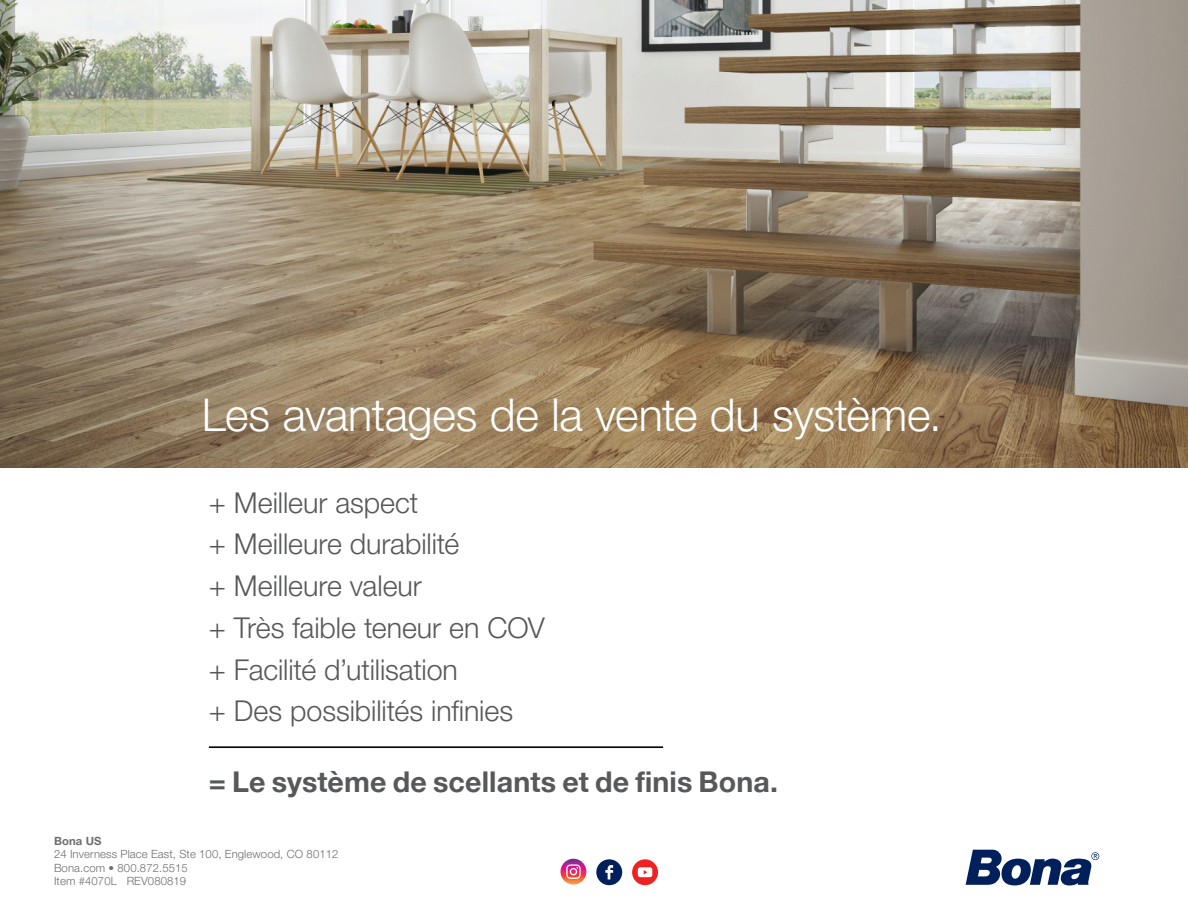
<style>
.page{position:relative;width:1188px;height:918px;background:#fff}
.page>*{position:absolute;margin:0;border:0;box-sizing:border-box;transform-origin:0 0}
.t1{font:300 45px "Helvetica Neue LT Pro";letter-spacing:-.01em;color:#fff}
.t2{font:300 28.65px "Helvetica Neue LT Pro";letter-spacing:-.005em;color:#57585a}
.t3{font:700 28.65px "Helvetica Neue LT Pro";letter-spacing:.005em;color:#57585a}
.t4{font:300 11.25px "Helvetica Neue LT Pro";letter-spacing:.01em;color:#6c6d70}
.t5{font:700 11.25px "Helvetica Neue LT Pro";letter-spacing:.01em;color:#6c6d70}
</style>
<div class="page">
<img style="left:0;top:0;width:1188px;height:467px">
<svg style="left:966px;top:850px;width:133px;height:35px"></svg>
<hr style="left:209px;top:746px;width:454px;height:2px;background:#0c0806">
<svg style="left:561px;top:859px;width:25px;height:26px"></svg>
<svg style="left:566px;top:864px;width:15px;height:15px"></svg>
<div style="left:596px;top:859px;width:26px;height:26px;background:#00205b;border-radius:50%"></div>
<svg style="left:605px;top:865px;width:8px;height:14px"></svg>
<svg style="left:632px;top:859px;width:26px;height:26px"></svg>
<svg style="left:638px;top:867px;width:14px;height:10px"></svg>
<p class="t1" style="left:202px;top:387px;width:742px">Les avantages de la vente du système.</p>
<p class="t2" style="left:209px;top:485px;width:211px">+ Meilleur aspect</p>
<p class="t2" style="left:209px;top:527px;width:252px">+ Meilleure durabilité</p>
<p class="t2" style="left:209px;top:568px;width:215px">+ Meilleure valeur</p>
<p class="t2" style="left:209px;top:610px;width:337px">+ Très faible teneur en COV</p>
<p class="t2" style="left:209px;top:652px;width:251px">+ Facilité d’utilisation</p>
<p class="t2" style="left:209px;top:694px;width:306px">+ Des possibilités infinies</p>
<p class="t3" style="left:209px;top:764px;width:571px">= Le système de scellants et de finis Bona.</p>
<p class="t5" style="left:54px;top:834px;width:49px">Bona US</p>
<p class="t4" style="left:54px;top:847px;width:286px">24 Inverness Place East, Ste 100, Englewood, CO 80112</p>
<p class="t4" style="left:54px;top:861px;width:135px">Bona.com • 800.872.5515</p>
<p class="t4" style="left:54px;top:874px;width:134px">Item #4070L REV080819</p>
</div>
